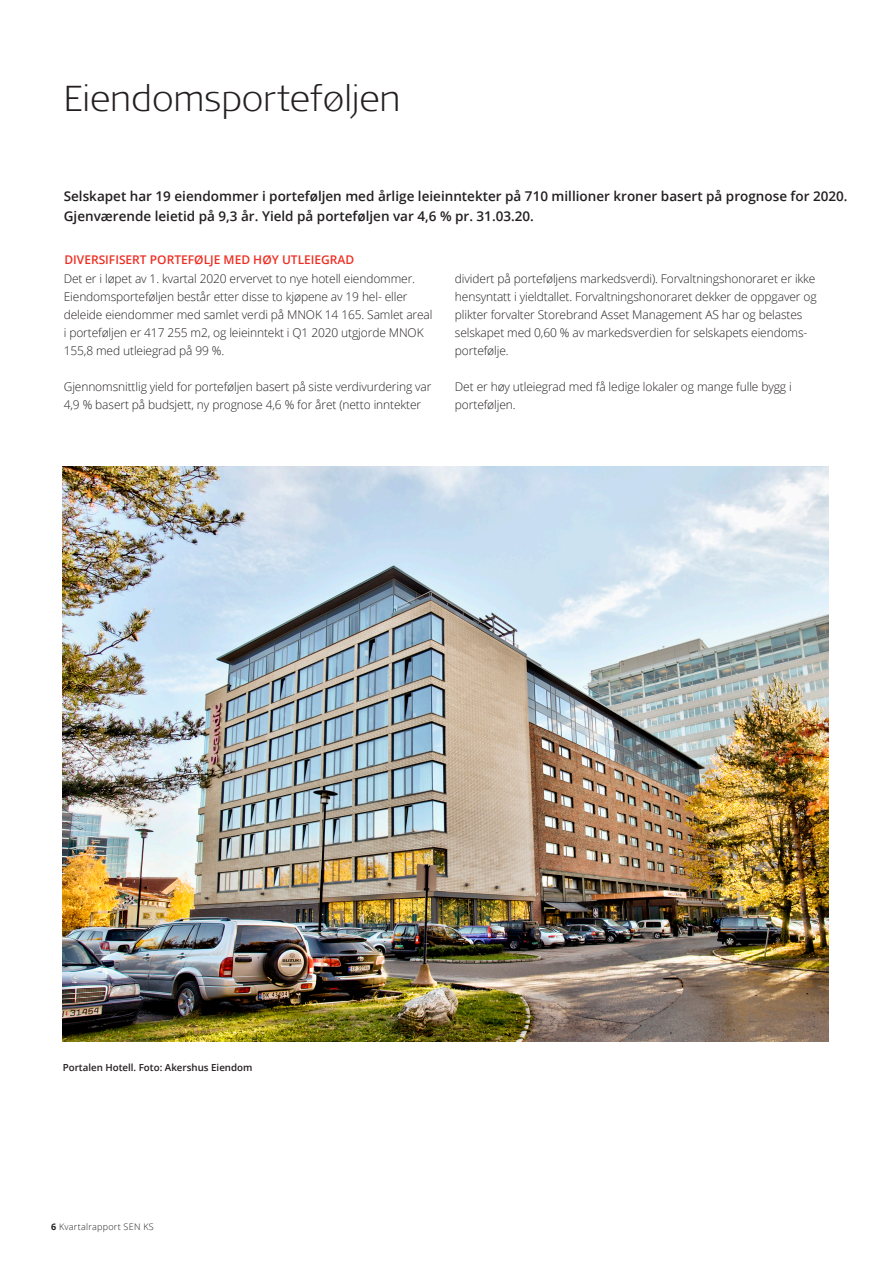
<style>
.page{position:relative;width:893px;height:1263px;background:#fff}
.page>*{position:absolute;margin:0;border:0;box-sizing:border-box;transform-origin:0 0}
.Hovedoverskrift{font:300 expanded 36px "Signa OT";color:#231f20}
.Ingress{font:600 13.5px/19.5px "Open Sans";color:#231f20}
.Brødtekst_8_12{font:300 12px/18px "Open Sans";letter-spacing:-.01em;color:#231f20}
.Mellomtittel_nivå_2{font:600 12px "Open Sans";color:#ee2e22}
.Fotnote_for_brødteks{font:600 9.75px "Open Sans";color:#231f20}
.t1{font:300 9px "Open Sans";letter-spacing:.03em;color:#231f20}
.s1{font-weight:700}
</style>
<div class="page">
<img style="left:63px;top:466px;width:765px;height:576px">
<p class="Hovedoverskrift" style="left:64px;top:77px;width:338px">Eiendomsporteføljen</p>
<p class="Ingress" style="left:64px;top:186px;width:785px">Selskapet har 19 eiendommer i porteføljen med årlige leieinntekter på 710 millioner kroner basert på prognose for 2020.<br>Gjenværende leietid på 9,3 år. Yield på porteføljen var 4,6 % pr. 31.03.20.</p>
<p class="Mellomtittel_nivå_2" style="left:64px;top:251px;width:291px">DIVERSIFISERT PORTEFØLJE MED HØY UTLEIEGRAD</p>
<p class="Brødtekst_8_12" style="left:64px;top:270px;width:370px">Det er i løpet av 1. kvartal 2020 ervervet to nye hotell eiendommer.<br>Eiendomsporteføljen består etter disse to kjøpene av 19 hel- eller deleide eiendommer med samlet verdi på MNOK 14 165. Samlet areal i porteføljen er 417 255 m2, og leieinntekt i Q1 2020 utgjorde MNOK 155,8 med utleiegrad på 99 %.</p>
<p class="Brødtekst_8_12" style="left:64px;top:378px;width:369px">Gjennomsnittlig yield for porteføljen basert på siste verdivurdering var<br>4,9 % basert på budsjett, ny prognose 4,6 % for året (netto inntekter</p>
<p class="Brødtekst_8_12" style="left:455px;top:270px;width:363px">dividert på porteføljens markedsverdi). Forvaltningshonoraret er ikke hensyntatt i yieldtallet. Forvaltningshonoraret dekker de oppgaver og plikter forvalter Storebrand Asset Management AS har og belastes selskapet med 0,60 % av markedsverdien for selskapets eiendoms&shy;portefølje.</p>
<p class="Brødtekst_8_12" style="left:455px;top:378px;width:338px">Det er høy utleiegrad med få ledige lokaler og mange fulle bygg i porteføljen.</p>
<p class="Fotnote_for_brødteks" style="left:63px;top:1060px;width:191px">Portalen Hotell. Foto: Akershus Eiendom</p>
<p class="t1" style="left:51px;top:1220px;width:104px"><span class="s1">6</span> Kvartalrapport SEN KS</p>
</div>
